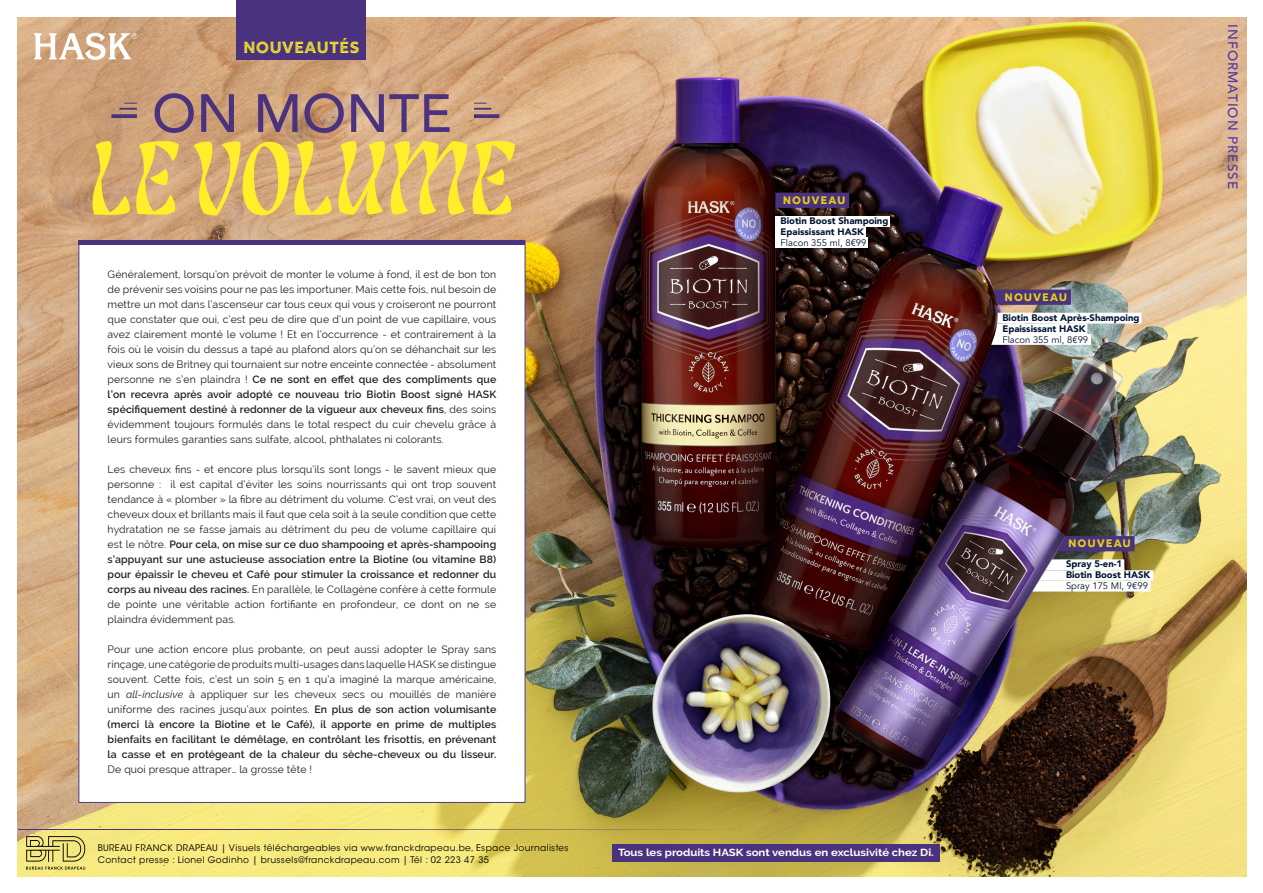
<style>
.page{position:relative;width:1263px;height:893px;background:#fff}
.page>*{position:absolute;margin:0;border:0;box-sizing:border-box;transform-origin:0 0}
.t1{font:106.65px "Lisbeth Display";color:#ffee29}
.t2{font:500 53.25px "Avenir";color:#4a327e}
.t3{font:17.85px "Rig Bold Inline Solo";color:#ffee29}
.t4{font:500 13.5px "Avenir";letter-spacing:.075em;color:#5236a5}
.t5{font:12px "Rig Bold Inline Solo";letter-spacing:.075em;color:#ffeb04}
.t6{font:10.5px/15px "Raleway";letter-spacing:.01em;color:#231f20;text-align:justify}
.t7{font:700 10.2px "Raleway";color:#fff;scale:1.11 1}
.t8{font:900 9.45px/11.1px "Avenir";color:#021632}
.t9{font:9.45px "Avenir";color:#021632}
.t10{font:9px "ITC Avant Garde Std";letter-spacing:.04em;color:#000001}
.s1{font-weight:600}
.s2{font-style:italic}
</style>
<div class="page">
<img style="left:18px;top:17px;width:1229px;height:860px">
<svg style="left:119px;top:103px;width:18px;height:7px"></svg>
<svg style="left:111px;top:114px;width:26px;height:4px"></svg>
<div style="left:79px;top:241px;width:446px;height:562px;background:#fff"></div>
<div style="left:79px;top:240px;width:446px;height:5px;background:#4a327e"></div>
<div style="left:237px;top:0;width:129px;height:60px;background:#4a327e"></div>
<svg style="left:474px;top:103px;width:17px;height:7px"></svg>
<svg style="left:474px;top:114px;width:25px;height:4px"></svg>
<hr style="left:18px;top:829px;width:735px;height:1px;background:#4a327e">
<svg style="left:26px;top:836px;width:59px;height:34px;background:#c3b967"></svg>
<svg style="left:775px;top:193px;width:74px;height:15px"></svg>
<div style="left:775px;top:216px;width:115px;height:11px;background:#fff"></div>
<div style="left:775px;top:227px;width:91px;height:10px;background:#fff"></div>
<div style="left:775px;top:237px;width:93px;height:11px;background:#fff"></div>
<svg style="left:991px;top:313px;width:150px;height:32px"></svg>
<svg style="left:993px;top:290px;width:78px;height:15px"></svg>
<svg style="left:1057px;top:536px;width:77px;height:15px"></svg>
<svg style="left:1032px;top:559px;width:121px;height:33px"></svg>
<svg style="left:34px;top:33px;width:104px;height:27px"></svg>
<div style="left:612px;top:844px;width:327px;height:18px;background:#4a327e"></div>
<p class="t3" style="left:243px;top:37px;width:118px">NOUVEAUTÉS</p>
<p class="t2" style="left:152px;top:67px;width:301px">ON MONTE</p>
<p class="t1" style="left:89px;top:90px;width:428px">LE VOLUME</p>
<p class="t6" style="left:108px;top:267px;width:390px">Généralement, lorsqu’on prévoit de monter le volume à fond, il est de bon ton de prévenir ses voisins pour ne pas les importuner. Mais cette fois, nul besoin de mettre un mot dans l’ascenseur car tous ceux qui vous y croiseront ne pourront que constater que oui, c’est peu de dire que d’un point de vue capillaire, vous avez clairement monté le volume ! Et en l’occurrence - et contrairement à la fois où le voisin du dessus a tapé au plafond alors qu’on se déhanchait sur les vieux sons de Britney qui tournaient sur notre enceinte connectée - absolument personne ne s’en plaindra ! <span class="s1">Ce ne sont en effet que des compliments que l’on recevra après avoir adopté ce nouveau trio Biotin Boost signé HASK spécifiquement destiné à redonner de la vigueur aux cheveux fins</span>, des soins évidemment toujours formulés dans le total respect du cuir chevelu grâce à leurs formules garanties sans sulfate, alcool, phthalates ni colorants.</p>
<p class="t6" style="left:108px;top:462px;width:390px">Les cheveux fins - et encore plus lorsqu’ils sont longs - le savent mieux que personne : il est capital d’éviter les soins nourrissants qui ont trop souvent tendance à « plomber » la fibre au détriment du volume. C’est vrai, on veut des cheveux doux et brillants mais il faut que cela soit à la seule condition que cette hydratation ne se fasse jamais au détriment du peu de volume capillaire qui est le nôtre. <span class="s1">Pour cela, on mise sur ce duo shampooing et après-shampooing s’appuyant sur une astucieuse association entre la Biotine (ou vitamine B8) pour épaissir le cheveu et Café pour stimuler la croissance et redonner du corps au niveau des racines.</span> En parallèle, le Collagène confère à cette formule de pointe une véritable action fortifiante en profondeur, ce dont on ne se plaindra évidemment pas.</p>
<p class="t6" style="left:108px;top:642px;width:390px">Pour une action encore plus probante, on peut aussi adopter le Spray sans rinçage, une catégorie de produits multi-usages dans laquelle HASK se distingue souvent. Cette fois, c’est un soin 5 en 1 qu’a imaginé la marque américaine, un <span class="s2">all-inclusive</span> à appliquer sur les cheveux secs ou mouillés de manière uniforme des racines jusqu’aux pointes. <span class="s1">En plus de son action volumisante (merci là encore la Biotine et le Café), il apporte en prime de multiples bienfaits en facilitant le démêlage, en contrôlant les frisottis, en prévenant la casse et en protégeant de la chaleur du sèche-cheveux ou du lisseur.<br></span>De quoi presque attraper… la grosse tête !</p>
<p class="t10" style="left:98px;top:842px;width:472px">BUREAU FRANCK DRAPEAU | Visuels téléchargeables via www.franckdrapeau.be, Espace Journalistes</p>
<p class="t10" style="left:98px;top:854px;width:393px">Contact presse : Lionel Godinho | brussels@franckdrapeau.com | Tél : 02 223 47 35</p>
<p class="t5" style="left:783px;top:194px;width:64px">NOUVEAU</p>
<p class="t8" style="left:781px;top:215px;width:109px">Biotin Boost Shampoing</p>
<p class="t8" style="left:781px;top:226px;width:85px">Epaississant HASK</p>
<p class="t9" style="left:781px;top:237px;width:87px">Flacon 355 ml, 8€99</p>
<p class="t7" style="left:618px;top:847px;width:286px">Tous les produits HASK sont vendus en exclusivité chez Di.</p>
<p class="t5" style="left:1004px;top:290px;width:64px">NOUVEAU</p>
<p class="t8" style="left:1002px;top:312px;width:139px">Biotin Boost Après-Shampoing<br>Epaississant HASK</p>
<p class="t9" style="left:1002px;top:334px;width:87px">Flacon 355 ml, 8€99</p>
<p class="t5" style="left:1068px;top:537px;width:64px">NOUVEAU</p>
<p class="t8" style="left:1066px;top:558px;width:58px">Spray 5-en-1</p>
<p class="t8" style="left:1066px;top:569px;width:86px">Biotin Boost HASK</p>
<p class="t9" style="left:1066px;top:581px;width:83px">Spray 175 Ml, 9€99</p>
<p class="t4" style="left:1244px;top:24px;width:166px;rotate:90deg">INFORMATION PRESSE</p>
</div>
